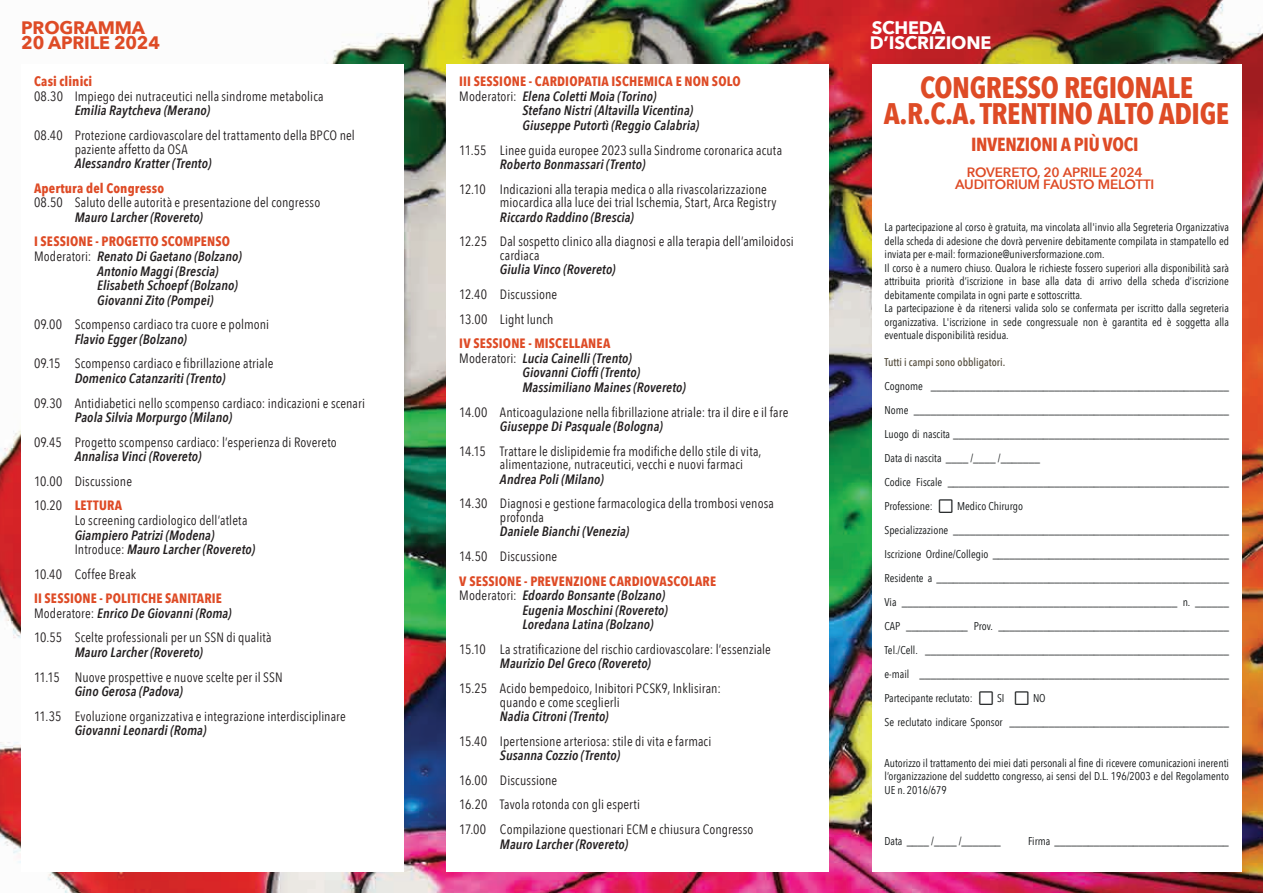
<style>
.page{position:relative;width:1263px;height:893px;background:#fff}
.page>*{position:absolute;margin:0;border:0;box-sizing:border-box;transform-origin:0 0}
.t1{font:700 29.7px/26.5px "Avenir Next Condensed";letter-spacing:-.015em;color:#de4b26;text-align:center}
.t2{font:700 18.9px "Avenir Next Condensed";letter-spacing:-.015em;color:#de4b26}
.t3{font:700 18px/15px "Avenir Next";letter-spacing:-.01em;color:#de4b26}
.t4{font:700 18px/15px "Avenir Next";letter-spacing:-.01em;color:#fff}
.t5{font:13.5px/13.5px "Avenir Next Condensed";letter-spacing:.01em;color:#231f20}
.t6{font:italic 600 13.5px/14.5px "Avenir Next Condensed";letter-spacing:.01em;color:#231f20}
.t7{font:700 13.5px/14.5px "Avenir Next Condensed";letter-spacing:.01em;color:#de4b26}
.t8{font:600 13.5px/12.1px "Avenir Next";letter-spacing:-.01em;color:#de4b26;text-align:center}
.t9{font:11.25px/24px "Avenir Next Condensed";color:#121516}
.t10{font:500 11.25px "Avenir Next Condensed";color:#4f4737}
.s1{font-weight:400;font-style:normal}
.s2{font-weight:700;color:#de4b26}
.s3{font-weight:400;color:#231f20}
.s4{font-weight:600;font-style:italic;color:#231f20}
</style>
<div class="page">
<img style="left:0;top:0;width:1263px;height:893px">
<div style="left:872px;top:64px;width:370px;height:808px;background:#fff"></div>
<div style="left:446px;top:64px;width:383px;height:808px;background:#fff"></div>
<div style="left:22px;top:64px;width:382px;height:808px;background:#fff"></div>
<h3 class="t3" style="left:21px;top:20px;width:140px">PROGRAMMA<br>20 APRILE 2024</h3>
<p class="t7" style="left:34px;top:74px;width:60px">Casi clinici</p>
<p class="t5" style="left:34px;top:89px;width:291px">08.30 Impiego dei nutraceutici nella sindrome metabolica</p>
<p class="t6" style="left:75px;top:103px;width:137px">Emilia Raytcheva (Merano)</p>
<p class="t5" style="left:75px;top:128px;width:282px;text-indent:-41px">08.40 Protezione cardiovascolare del trattamento della BPCO nel paziente affetto da OSA</p>
<p class="t6" style="left:75px;top:156px;width:138px">Alessandro Kratter (Trento)</p>
<p class="t7" style="left:34px;top:181px;width:132px">Apertura del Congresso</p>
<p class="t5" style="left:34px;top:195px;width:288px">08.50 Saluto delle autorità e presentazione del congresso</p>
<p class="t6" style="left:75px;top:210px;width:130px">Mauro Larcher (Rovereto)</p>
<p class="t7" style="left:34px;top:234px;width:198px">I SESSIONE - PROGETTO SCOMPENSO</p>
<p class="t6" style="left:34px;top:249px;width:209px"><span class="s1">Moderatori:</span> Renato Di Gaetano (Bolzano)</p>
<p class="t6" style="left:97px;top:263px;width:123px">Antonio Maggi (Brescia)</p>
<p class="t6" style="left:97px;top:278px;width:142px">Elisabeth Schoepf (Bolzano)</p>
<p class="t6" style="left:97px;top:293px;width:118px">Giovanni Zito (Pompei)</p>
<p class="t5" style="left:34px;top:317px;width:237px">09.00 Scompenso cardiaco tra cuore e polmoni</p>
<p class="t6" style="left:75px;top:332px;width:114px">Flavio Egger (Bolzano)</p>
<p class="t5" style="left:34px;top:356px;width:241px">09.15 Scompenso cardiaco e fibrillazione atriale</p>
<p class="t6" style="left:75px;top:371px;width:152px">Domenico Catanzariti (Trento)</p>
<p class="t5" style="left:34px;top:395px;width:333px">09.30 Antidiabetici nello scompenso cardiaco: indicazioni e scenari</p>
<p class="t6" style="left:75px;top:410px;width:159px">Paola Silvia Morpurgo (Milano)</p>
<p class="t5" style="left:34px;top:435px;width:304px">09.45 Progetto scompenso cardiaco: l’esperienza di Rovereto</p>
<p class="t6" style="left:75px;top:449px;width:128px">Annalisa Vinci (Rovereto)</p>
<p class="t5" style="left:34px;top:468px;width:100px;line-height:24.6px">10.00 Discussione<br>10.20 <span class="s2">LETTURA</span></p>
<p class="t5" style="left:75px;top:513px;width:174px">Lo screening cardiologico dell’atleta</p>
<p class="t6" style="left:75px;top:527px;width:182px">Giampiero Patrizi (Modena)<br><span class="s1">Introduce:</span> Mauro Larcher (Rovereto)</p>
<p class="t5" style="left:34px;top:567px;width:104px">10.40 Coffee Break</p>
<p class="t7" style="left:34px;top:591px;width:199px">II SESSIONE - POLITICHE SANITARIE<br><span class="s3">Moderatore:</span> <span class="s4">Enrico De Giovanni (Roma)</span></p>
<p class="t5" style="left:34px;top:630px;width:239px">10.55 Scelte professionali per un SSN di qualità</p>
<p class="t6" style="left:75px;top:645px;width:130px">Mauro Larcher (Rovereto)</p>
<p class="t5" style="left:34px;top:669px;width:250px">11.15 Nuove prospettive e nuove scelte per il SSN</p>
<p class="t6" style="left:75px;top:684px;width:110px">Gino Gerosa (Padova)</p>
<p class="t5" style="left:34px;top:709px;width:313px">11.35 Evoluzione organizzativa e integrazione interdisciplinare</p>
<p class="t6" style="left:75px;top:723px;width:133px">Giovanni Leonardi (Roma)</p>
<p class="t7" style="left:459px;top:74px;width:283px">III SESSIONE - CARDIOPATIA ISCHEMICA E NON SOLO</p>
<p class="t6" style="left:459px;top:89px;width:199px"><span class="s1">Moderatori:</span> Elena Coletti Moia (Torino)</p>
<p class="t6" style="left:522px;top:103px;width:172px">Stefano Nistri (Altavilla Vicentina)</p>
<p class="t6" style="left:522px;top:118px;width:178px">Giuseppe Putortì (Reggio Calabria)</p>
<p class="t5" style="left:459px;top:142px;width:324px">11.55 Linee guida europee 2023 sulla Sindrome coronarica acuta</p>
<p class="t6" style="left:500px;top:157px;width:147px">Roberto Bonmassari (Trento)</p>
<p class="t5" style="left:500px;top:182px;width:278px;text-indent:-41px">12.10 Indicazioni alla terapia medica o alla rivascolarizzazione miocardica alla luce dei trial Ischemia, Start, Arca Registry</p>
<p class="t6" style="left:500px;top:210px;width:135px">Riccardo Raddino (Brescia)</p>
<p class="t5" style="left:500px;top:234px;width:295px;text-indent:-41px">12.25 Dal sospetto clinico alla diagnosi e alla terapia dell’amiloidosi cardiaca</p>
<p class="t6" style="left:500px;top:262px;width:117px">Giulia Vinco (Rovereto)</p>
<p class="t5" style="left:459px;top:281px;width:100px;line-height:24.6px">12.40 Discussione<br>13.00 Light lunch</p>
<p class="t7" style="left:459px;top:336px;width:153px">IV SESSIONE - MISCELLANEA</p>
<p class="t6" style="left:459px;top:351px;width:174px"><span class="s1">Moderatori:</span> Lucia Cainelli (Trento)</p>
<p class="t6" style="left:522px;top:365px;width:119px">Giovanni Cioffi (Trento)</p>
<p class="t6" style="left:522px;top:380px;width:165px">Massimiliano Maines (Rovereto)</p>
<p class="t5" style="left:459px;top:404px;width:331px">14.00 Anticoagulazione nella fibrillazione atriale: tra il dire e il fare</p>
<p class="t6" style="left:500px;top:419px;width:164px">Giuseppe Di Pasquale (Bologna)</p>
<p class="t5" style="left:500px;top:444px;width:263px;text-indent:-41px">14.15 Trattare le dislipidemie fra modifiche dello stile di vita, alimentazione, nutraceutici, vecchi e nuovi farmaci</p>
<p class="t6" style="left:500px;top:472px;width:105px">Andrea Poli (Milano)</p>
<p class="t5" style="left:500px;top:496px;width:276px;text-indent:-41px">14.30 Diagnosi e gestione farmacologica della trombosi venosa profonda</p>
<p class="t6" style="left:500px;top:524px;width:130px">Daniele Bianchi (Venezia)</p>
<p class="t5" style="left:459px;top:549px;width:100px">14.50 Discussione</p>
<p class="t7" style="left:459px;top:573px;width:258px">V SESSIONE - PREVENZIONE CARDIOVASCOLARE</p>
<p class="t6" style="left:459px;top:588px;width:207px"><span class="s1">Moderatori:</span> Edoardo Bonsante (Bolzano)</p>
<p class="t6" style="left:522px;top:603px;width:147px">Eugenia Moschini (Rovereto)</p>
<p class="t6" style="left:522px;top:617px;width:132px">Loredana Latina (Bolzano)</p>
<p class="t5" style="left:459px;top:642px;width:313px">15.10 La stratificazione del rischio cardiovascolare: l’essenziale</p>
<p class="t6" style="left:500px;top:656px;width:152px">Maurizio Del Greco (Rovereto)</p>
<p class="t5" style="left:500px;top:681px;width:222px;text-indent:-41px">15.25 Acido bempedoico, Inibitori PCSK9, Inklisiran: quando e come sceglierli</p>
<p class="t6" style="left:500px;top:709px;width:110px">Nadia Citroni (Trento)</p>
<p class="t5" style="left:459px;top:733px;width:254px">15.40 Ipertensione arteriosa: stile di vita e farmaci</p>
<p class="t6" style="left:500px;top:748px;width:121px">Susanna Cozzio (Trento)</p>
<p class="t5" style="left:459px;top:767px;width:296px;line-height:24.6px">16.00 Discussione<br>16.20 Tavola rotonda con gli esperti<br>17.00 Compilazione questionari ECM e chiusura Congresso</p>
<p class="t6" style="left:500px;top:836px;width:130px">Mauro Larcher (Rovereto)</p>
<h3 class="t4" style="left:870px;top:20px;width:123px">SCHEDA<br>D’ISCRIZIONE</h3>
<h1 class="t1" style="left:884px;top:74px;width:347px">CONGRESSO REGIONALE<br>A.R.C.A. TRENTINO ALTO ADIGE</h1>
<h2 class="t2" style="left:971px;top:133px;width:169px">INVENZIONI A PIÙ VOCI</h2>
<p class="t8" style="left:955px;top:166px;width:201px">ROVERETO, 20 APRILE 2024<br>AUDITORIUM FAUSTO MELOTTI</p>
<p class="t9" style="left:884px;top:220px;width:346px;line-height:13.5px">La partecipazione al corso è gratuita, ma vincolata all'invio alla Segreteria Organizzativa della scheda di adesione che dovrà pervenire debitamente compilata in stampatello ed inviata per e-mail: formazione@universformazione.com.<br>Il corso è a numero chiuso. Qualora le richieste fossero superiori alla disponibilità sarà attribuita priorità d’iscrizione in base alla data di arrivo della scheda d’iscrizione debitamente compilata in ogni parte e sottoscritta.<br>La partecipazione è da ritenersi valida solo se confermata per iscritto dalla segreteria organizzativa. L'iscrizione in sede congressuale non è garantita ed è soggetta alla eventuale disponibilità residua.</p>
<p class="t10" style="left:884px;top:355px;width:122px">Tutti i campi sono obbligatori.</p>
<p class="t9" style="left:884px;top:374px;width:346px">Cognome _____________________________________________________ Nome ________________________________________________________ Luogo di nascita _________________________________________________ Data di nascita ____ /____ /_______<br>Codice Fiscale __________________________________________________ Professione:</p>
<p class="t9" style="left:884px;top:494px;width:346px;text-indent:73px">Medico Chirurgo<br>Specializzazione _________________________________________________ Iscrizione Ordine/Collegio __________________________________________ Residente a ____________________________________________________ Via _________________________________________________ n. ______ CAP ___________ Prov. _________________________________________ Tel./Cell. ______________________________________________________ e-mail _______________________________________________________ Partecipante reclutato:</p>
<p class="t9" style="left:884px;top:686px;width:346px;text-indent:148px">NO<br>Se reclutato indicare Sponsor _______________________________________</p>
<p class="t9" style="left:884px;top:755px;width:346px;line-height:13.5px;text-align:justify">Autorizzo il trattamento dei miei dati personali al fine di ricevere comunicazioni inerenti l’organizzazione del suddetto congresso, ai sensi del D.L. 196/2003 e del Regolamento UE n. 2016/679</p>
<p class="t9" style="left:997px;top:686px;width:9px">SI</p>
<p class="t9" style="left:884px;top:828px;width:118px">Data ____ /____ /_______</p>
<p class="t9" style="left:1028px;top:828px;width:202px">Firma _______________________________</p>
</div>
